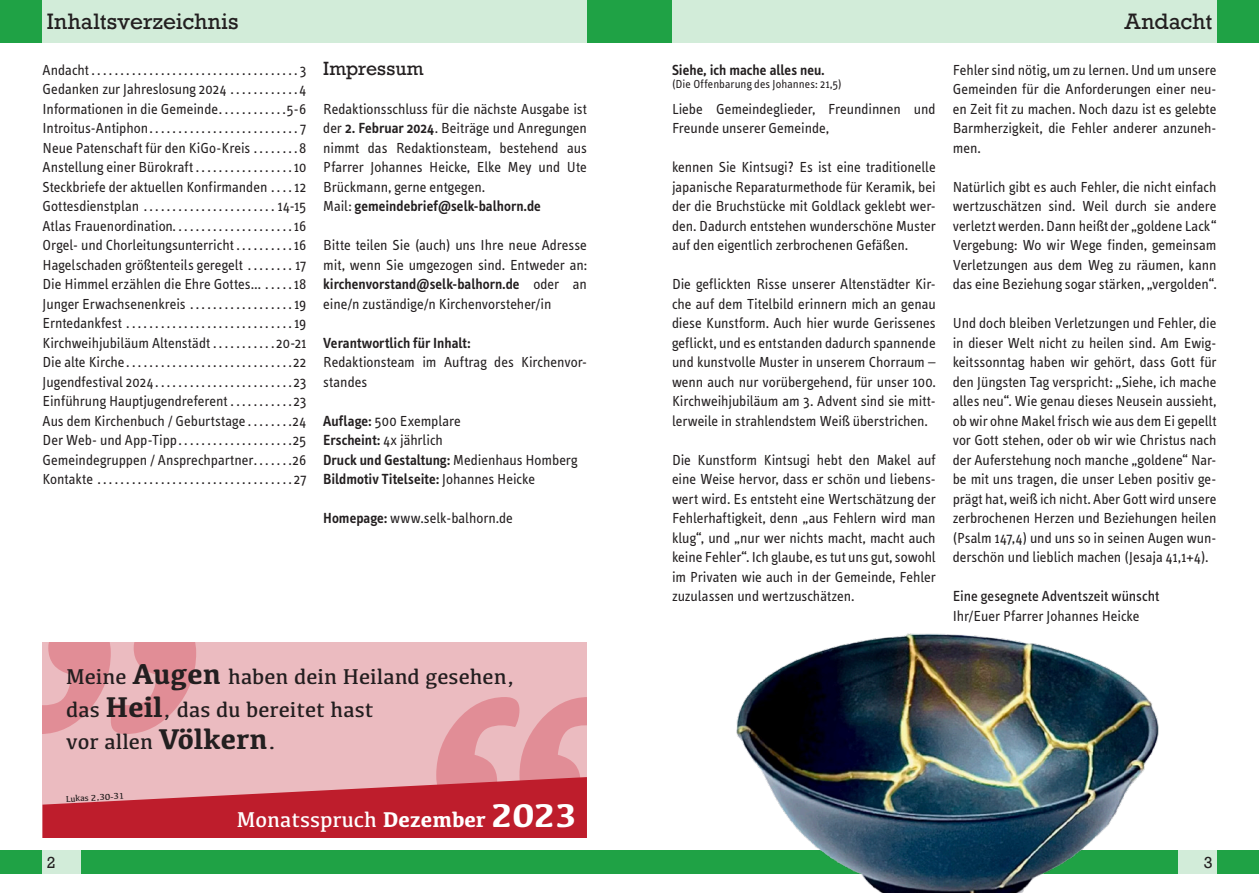
<style>
.page{position:relative;width:1259px;height:893px;background:#fff}
.page>*{position:absolute;margin:0;border:0;box-sizing:border-box;transform-origin:0 0}
.t1{font:22.2px/32.5px "Kefa";color:#231f20}
.t2{font:22.2px "Kefa";color:#fff}
.t3{font:21px "Rockwell";color:#231f20}
.t4{font:18px "Rockwell";color:#231f20}
.t5{font:15px/19.5px "Info Text";color:#231f20;text-align:justify}
.t6{font:600 15px/19.5px "Info Text";color:#231f20}
.t7{font:15px "Info Text";color:#231f20}
.t8{font:15px "Rockwell";color:#231f20}
.t9{font:12px "Info Text";letter-spacing:.01em;color:#231f20}
.t10{font:8.85px "Kefa";color:#231f20}
.s1{font-weight:600}
.s2{font-weight:400}
.s3{font-weight:700;font-size:29.55px}
.s4{font-weight:700}
.s5{font-weight:700;font-size:33.9px}
</style>
<div class="page">
<div style="left:629px;top:850px;width:630px;height:24px;background:#1fa245"></div>
<div style="left:629px;top:0;width:630px;height:43px;background:#1fa245"></div>
<div style="left:0;top:850px;width:642px;height:24px;background:#1fa245"></div>
<div style="left:0;top:0;width:642px;height:43px;background:#1fa245"></div>
<img style="left:736px;top:633px;width:423px;height:260px">
<svg style="left:43px;top:643px;width:544px;height:195px;background:#de8e96"></svg>
<svg style="left:1178px;top:850px;width:39px;height:24px"></svg>
<div style="left:43px;top:0;width:544px;height:43px;background:#d2ecd9"></div>
<svg style="left:43px;top:850px;width:38px;height:24px"></svg>
<div style="left:672px;top:0;width:544px;height:43px;background:#d2ecd9"></div>
<h2 class="t3" style="left:47px;top:9px;width:193px">Inhaltsverzeichnis</h2>
<p class="t5" style="left:43px;top:60px;width:54px">Andacht ...................................</p>
<p class="t5" style="left:300px;top:60px;width:8px">3</p>
<p class="t5" style="left:43px;top:80px;width:188px">Gedanken zur Jahreslosung 2024 ............</p>
<p class="t5" style="left:299px;top:80px;width:8px">4</p>
<p class="t5" style="left:43px;top:99px;width:181px">Informationen in die Gemeinde ...........</p>
<p class="t5" style="left:286px;top:99px;width:21px">5-6</p>
<p class="t5" style="left:43px;top:119px;width:112px">Introitus-Antiphon ..........................</p>
<p class="t5" style="left:301px;top:119px;width:7px">7</p>
<p class="t5" style="left:43px;top:138px;width:212px">Neue Patenschaft für den KiGo-Kreis ........</p>
<p class="t5" style="left:299px;top:138px;width:9px">8</p>
<p class="t5" style="left:43px;top:158px;width:158px">Anstellung einer Bürokraft ................</p>
<p class="t5" style="left:294px;top:158px;width:14px">10</p>
<p class="t5" style="left:43px;top:177px;width:229px">Steckbriefe der aktuellen Konfirmanden .....</p>
<p class="t5" style="left:295px;top:177px;width:13px">12</p>
<p class="t5" style="left:43px;top:197px;width:101px">Gottesdienstplan ........................</p>
<p class="t5" style="left:278px;top:197px;width:30px">14-15</p>
<p class="t5" style="left:43px;top:216px;width:135px">Atlas Frauenordination ....................</p>
<p class="t5" style="left:294px;top:216px;width:14px">16</p>
<p class="t5" style="left:43px;top:236px;width:198px">Orgel- und Chorleitungsunterricht .........</p>
<p class="t5" style="left:294px;top:236px;width:14px">16</p>
<p class="t5" style="left:43px;top:255px;width:204px">Hagelschaden größtenteils geregelt .........</p>
<p class="t5" style="left:295px;top:255px;width:12px">17</p>
<p class="t5" style="left:43px;top:275px;width:222px">Die Himmel erzählen die Ehre Gottes… .....</p>
<p class="t5" style="left:294px;top:275px;width:14px">18</p>
<p class="t5" style="left:43px;top:294px;width:147px">Junger Erwachsenenkreis ..................</p>
<p class="t5" style="left:294px;top:294px;width:13px">19</p>
<p class="t5" style="left:43px;top:314px;width:84px">Erntedankfest .............................</p>
<p class="t5" style="left:294px;top:314px;width:13px">19</p>
<p class="t5" style="left:43px;top:333px;width:172px">Kirchweihjubiläum Altenstädt ...........</p>
<p class="t5" style="left:276px;top:333px;width:32px">20-21</p>
<p class="t5" style="left:43px;top:353px;width:88px">Die alte Kirche ............................</p>
<p class="t5" style="left:293px;top:353px;width:15px">22</p>
<p class="t5" style="left:43px;top:372px;width:117px">Jugendfestival 2024 .......................</p>
<p class="t5" style="left:293px;top:372px;width:14px">23</p>
<p class="t5" style="left:43px;top:392px;width:189px">Einführung Hauptjugendreferent ...........</p>
<p class="t5" style="left:293px;top:392px;width:14px">23</p>
<p class="t5" style="left:43px;top:411px;width:210px">Aus dem Kirchenbuch / Geburtstage .......</p>
<p class="t5" style="left:292px;top:411px;width:15px">24</p>
<p class="t5" style="left:43px;top:431px;width:141px">Der Web- und App-Tipp ...................</p>
<p class="t5" style="left:293px;top:431px;width:15px">25</p>
<p class="t5" style="left:43px;top:450px;width:216px">Gemeindegruppen / Ansprechpartner ......</p>
<p class="t5" style="left:292px;top:450px;width:15px">26</p>
<p class="t5" style="left:43px;top:470px;width:55px">Kontakte ..................................</p>
<p class="t5" style="left:294px;top:470px;width:14px">27</p>
<p class="t4" style="left:323px;top:57px;width:102px">Impressum</p>
<p class="t5" style="left:323px;top:99px;width:265px;text-align:left">Redaktionsschluss für die nächste Ausgabe ist der <span class="s1">2. Februar 2024</span>. Beiträge und Anregungen nimmt das Redaktionsteam, bestehend aus Pfarrer Johannes Heicke, Elke Mey und Ute Brückmann, gerne entgegen.<br>Mail: <span class="s1">gemeindebrief@selk-balhorn.de</span></p>
<p class="t5" style="left:323px;top:236px;width:265px">Bitte teilen Sie (auch) uns Ihre neue Adresse mit, wenn Sie umgezogen sind. Entweder an: <span class="s1">kirchenvorstand@selk-balhorn.de</span> oder an eine/n zuständige/n Kirchenvorsteher/in</p>
<p class="t6" style="left:323px;top:333px;width:149px">Verantwortlich für Inhalt:</p>
<p class="t5" style="left:323px;top:353px;width:265px">Redaktionsteam im Auftrag des Kirchenvor&shy;standes</p>
<p class="t6" style="left:323px;top:411px;width:256px">Auflage: <span class="s2">500 Exemplare<br></span>Erscheint: <span class="s2">4x jährlich<br></span>Druck und Gestaltung: <span class="s2">Medienhaus Homberg<br></span>Bildmotiv Titelseite: <span class="s2">Johannes Heicke</span></p>
<p class="t5" style="left:323px;top:509px;width:191px"><span class="s1">Homepage:</span> www.selk-balhorn.de</p>
<h1 class="t1" style="left:66px;top:660px;width:450px">Meine <span class="s3">Augen</span> haben dein Heiland gesehen, das <span class="s3">Heil</span>, das du bereitet hast<br>vor allen <span class="s3">Völkern</span>.</h1>
<p class="t10" style="left:66px;top:793px;width:60px;rotate:-3deg">Lukas 2,30-31</p>
<p class="t8" style="left:47px;top:853px;width:10px">2</p>
<h1 class="t2" style="left:237px;top:806px;width:341px">Monatsspruch <span class="s4">Dezember</span> <span class="s5">2023</span></h1>
<p class="t6" style="left:672px;top:60px;width:154px">Siehe, ich mache alles neu.</p>
<p class="t9" style="left:672px;top:78px;width:171px">(Die Offenbarung des Johannes: 21,5)</p>
<p class="t5" style="left:672px;top:99px;width:265px">Liebe Gemeindeglieder, Freundinnen und<br>Freunde unserer Gemeinde,</p>
<p class="t5" style="left:672px;top:158px;width:265px">kennen Sie Kintsugi? Es ist eine traditionelle japanische Reparaturmethode für Keramik, bei der die Bruchstücke mit Goldlack geklebt wer&shy;den. Dadurch entstehen wunderschöne Muster auf den eigentlich zerbrochenen Gefäßen.</p>
<p class="t5" style="left:672px;top:275px;width:265px">Die geflickten Risse unserer Altenstädter Kir&shy;che auf dem Titelbild erinnern mich an genau diese Kunstform. Auch hier wurde Gerissenes geflickt, und es entstanden dadurch spannende und kunstvolle Muster in unserem Chorraum – wenn auch nur vorübergehend, für unser 100.<br>Kirchweihjubiläum am 3. Advent sind sie mitt&shy;lerweile in strahlendstem Weiß überstrichen.</p>
<p class="t5" style="left:672px;top:450px;width:265px">Die Kunstform Kintsugi hebt den Makel auf eine Weise hervor, dass er schön und liebens&shy;wert wird. Es entsteht eine Wertschätzung der Fehlerhaftigkeit, denn „aus Fehlern wird man klug“, und „nur wer nichts macht, macht auch keine Fehler“. Ich glaube, es tut uns gut, sowohl im Privaten wie auch in der Gemeinde, Fehler zuzulassen und wertzuschätzen.</p>
<h2 class="t3" style="left:1124px;top:9px;width:90px">Andacht</h2>
<p class="t5" style="left:952px;top:60px;width:265px">Fehler sind nötig, um zu lernen. Und um unsere Gemeinden für die Anforderungen einer neu&shy;en Zeit fit zu machen. Noch dazu ist es gelebte Barmherzigkeit, die Fehler anderer anzuneh&shy;men.</p>
<p class="t5" style="left:952px;top:177px;width:265px">Natürlich gibt es auch Fehler, die nicht einfach wertzuschätzen sind. Weil durch sie andere verletzt werden. Dann heißt der „goldene Lack“ Vergebung: Wo wir Wege finden, gemeinsam Verletzungen aus dem Weg zu räumen, kann das eine Beziehung sogar stärken, „vergolden“.</p>
<p class="t5" style="left:952px;top:314px;width:265px">Und doch bleiben Verletzungen und Fehler, die in dieser Welt nicht zu heilen sind. Am Ewig&shy;keitssonntag haben wir gehört, dass Gott für den Jüngsten Tag verspricht: „Siehe, ich mache alles neu“. Wie genau dieses Neusein aussieht, ob wir ohne Makel frisch wie aus dem Ei gepellt vor Gott stehen, oder ob wir wie Christus nach der Auferstehung noch manche „goldene“ Nar&shy;be mit uns tragen, die unser Leben positiv ge&shy;prägt hat, weiß ich nicht. Aber Gott wird unsere zerbrochenen Herzen und Beziehungen heilen (Psalm 147,4) und uns so in seinen Augen wun&shy;derschön und lieblich machen (Jesaja 41,1+4).</p>
<p class="t7" style="left:952px;top:588px;width:208px">Eine gesegnete Adventszeit wünscht</p>
<p class="t5" style="left:952px;top:606px;width:188px">Ihr/Euer Pfarrer Johannes Heicke</p>
<p class="t8" style="left:1204px;top:853px;width:10px">3</p>
</div>
